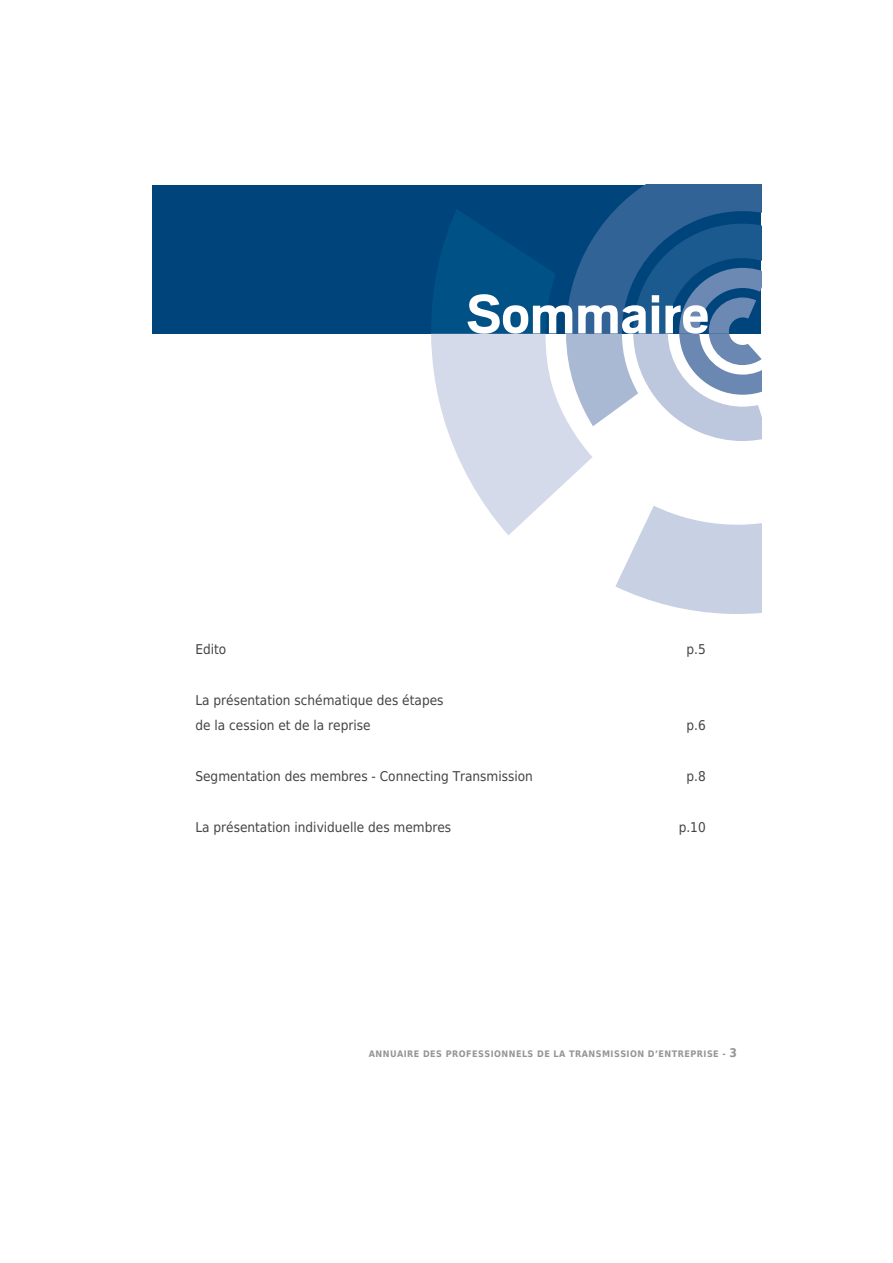
<style>
.page{position:relative;width:893px;height:1263px;background:#fff}
.page>*{position:absolute;margin:0;border:0;box-sizing:border-box;transform-origin:0 0}
.t1{font:700 62.1px "Scout";color:#fff}
.t2{font:13.5px/25.5px "DejaVu Sans Condensed";color:#454242}
.t3{font:700 9px "DejaVu Sans Condensed";letter-spacing:.05em;color:#969494}
.s1{font-size:12px}
</style>
<div class="page">
<div style="left:152px;top:185px;width:609px;height:149px;background:#00447c"></div>
<svg style="left:431px;top:185px;width:330px;height:429px"></svg>
<h1 class="t1" style="left:466px;top:293px;width:245px">Sommaire</h1>
<p class="t2" style="left:195px;top:636px;width:32px">Edito</p>
<p class="t2" style="left:686px;top:636px;width:21px">p.5</p>
<p class="t2" style="left:195px;top:687px;width:250px">La présentation schématique des étapes de la cession et de la reprise</p>
<p class="t2" style="left:686px;top:713px;width:21px">p.6</p>
<p class="t2" style="left:195px;top:764px;width:339px">Segmentation des membres - Connecting Transmission</p>
<p class="t2" style="left:686px;top:764px;width:21px">p.8</p>
<p class="t2" style="left:195px;top:815px;width:257px">La présentation individuelle des membres</p>
<p class="t2" style="left:679px;top:815px;width:29px">p.10</p>
<p class="t3" style="left:369px;top:1049px;width:370px">ANNUAIRE DES PROFESSIONNELS DE LA TRANSMISSION D’ENTREPRISE - <span class="s1">3</span></p>
</div>
